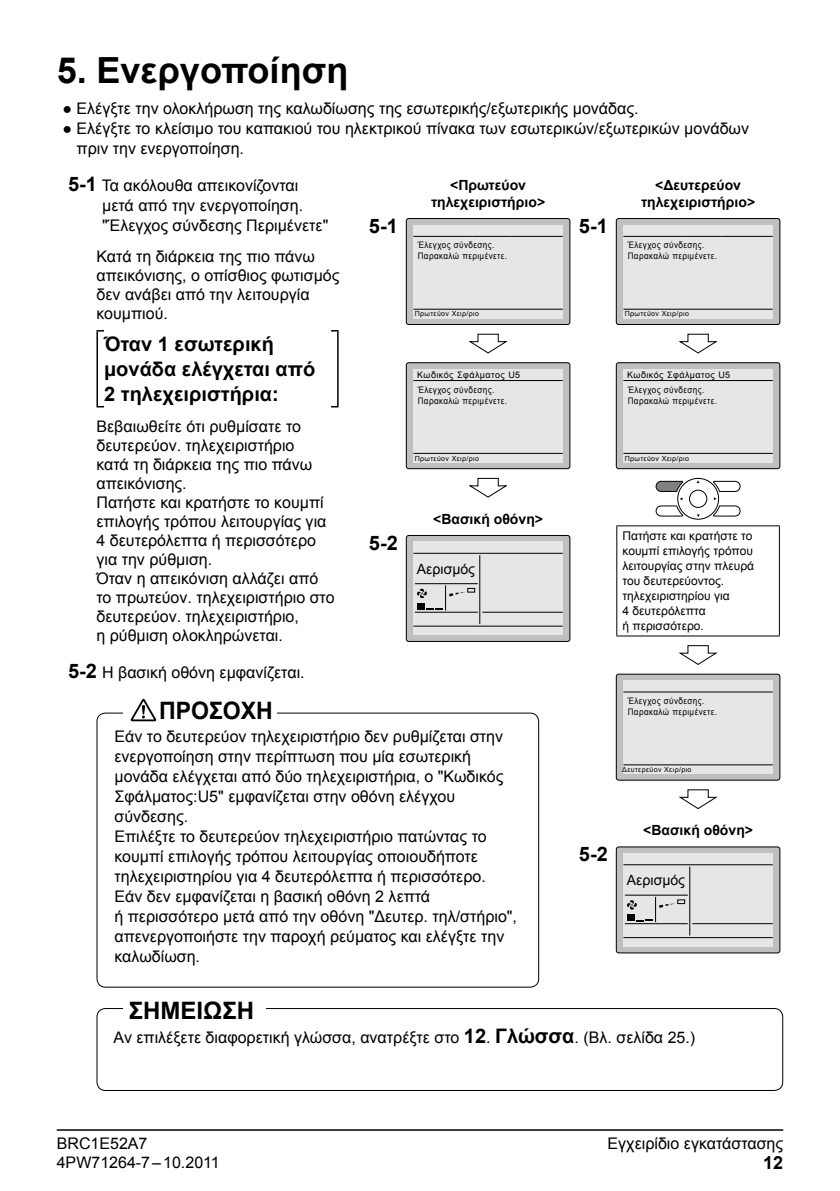
<style>
.page{position:relative;width:840px;height:1191px;background:#fff}
.page>*{position:absolute;margin:0;border:0;box-sizing:border-box;transform-origin:0 0}
.t1{font:700 36px "Arial";color:#000}
.t2{font:700 24px "Arial";color:#000}
.t3{font:700 24px "Arial";color:#000;scale:.96 1}
.t4{font:700 20px/25px "Arial";color:#000}
.t5{font:700 18px "Arial";color:#000}
.t6{font:16px/20px "Arial";color:#000}
.t7{font:700 14px/16.6px "Arial";color:#000;text-align:center}
.t8{font:14px "Arial";color:#000}
.t9{font:12px/15px "Arial";color:#000}
.t10{font:9px/11px "Arial";letter-spacing:.05em;color:#000;scale:.9 1}
.t11{font:9px "Arial";letter-spacing:.05em;color:#000}
.t12{font:7px "Arial";letter-spacing:.05em;color:#000}
.s1{font-weight:700;font-size:20px}
</style>
<div class="page">
<hr style="left:57px;top:1129px;width:725px;height:1px;background:#000">
<hr style="left:96px;top:331px;width:2px;height:75px;background:#000">
<hr style="left:337px;top:331px;width:1px;height:75px;background:#000">
<div style="left:96px;top:712px;width:443px;height:275px;border:1px solid #000;border-radius:9px"></div>
<div style="left:123px;top:696px;width:153px;height:28px;background:#fff"></div>
<svg style="left:130px;top:698px;width:26px;height:23px"></svg>
<div style="left:96px;top:1008px;width:686px;height:83px;border:1px solid #000;border-radius:9px"></div>
<div style="left:123px;top:995px;width:142px;height:29px;background:#fff"></div>
<div style="left:406px;top:218px;width:163px;height:106px;background:#bfbfbf;border-radius:2px"></div>
<div style="left:405px;top:218px;width:165px;height:107px;border:1px solid #000;border-radius:2px"></div>
<div style="left:413px;top:225px;width:149px;height:93px;background:#e6e6e6"></div>
<hr style="left:413px;top:236px;width:149px;height:1px;background:#000">
<hr style="left:413px;top:309px;width:149px;height:1px;background:#000">
<svg style="left:468px;top:333px;width:40px;height:21px"></svg>
<div style="left:406px;top:363px;width:163px;height:106px;background:#bfbfbf;border-radius:2px"></div>
<div style="left:405px;top:362px;width:165px;height:107px;border:1px solid #000;border-radius:2px"></div>
<div style="left:413px;top:369px;width:149px;height:93px;background:#e6e6e6"></div>
<hr style="left:413px;top:380px;width:149px;height:1px;background:#000">
<hr style="left:413px;top:453px;width:149px;height:1px;background:#000">
<svg style="left:468px;top:477px;width:40px;height:21px"></svg>
<div style="left:616px;top:218px;width:163px;height:106px;background:#bfbfbf;border-radius:2px"></div>
<div style="left:615px;top:218px;width:165px;height:107px;border:1px solid #000;border-radius:2px"></div>
<div style="left:623px;top:225px;width:149px;height:93px;background:#e6e6e6"></div>
<hr style="left:623px;top:236px;width:149px;height:1px;background:#000">
<hr style="left:623px;top:309px;width:149px;height:1px;background:#000">
<svg style="left:678px;top:333px;width:40px;height:21px"></svg>
<div style="left:616px;top:363px;width:163px;height:106px;background:#bfbfbf;border-radius:2px"></div>
<div style="left:615px;top:362px;width:165px;height:107px;border:1px solid #000;border-radius:2px"></div>
<div style="left:623px;top:369px;width:149px;height:93px;background:#e6e6e6"></div>
<hr style="left:623px;top:380px;width:149px;height:1px;background:#000">
<hr style="left:623px;top:453px;width:149px;height:1px;background:#000">
<div style="left:676px;top:478px;width:42px;height:42px;border:1px solid #000;border-radius:50%"></div>
<svg style="left:655px;top:478px;width:85px;height:41px"></svg>
<hr style="left:616px;top:525px;width:163px;height:1px;background:#000">
<hr style="left:616px;top:526px;width:1px;height:109px;background:#000">
<hr style="left:778px;top:526px;width:1px;height:109px;background:#000">
<hr style="left:616px;top:635px;width:163px;height:1px;background:#000">
<svg style="left:678px;top:645px;width:40px;height:20px"></svg>
<div style="left:616px;top:674px;width:163px;height:106px;background:#bfbfbf;border-radius:2px"></div>
<div style="left:615px;top:673px;width:165px;height:107px;border:1px solid #000;border-radius:2px"></div>
<div style="left:623px;top:680px;width:149px;height:94px;background:#e6e6e6"></div>
<hr style="left:623px;top:691px;width:149px;height:1px;background:#000">
<hr style="left:623px;top:764px;width:149px;height:1px;background:#000">
<svg style="left:678px;top:789px;width:40px;height:20px"></svg>
<div style="left:406px;top:535px;width:163px;height:106px;background:#bfbfbf;border-radius:2px"></div>
<div style="left:405px;top:535px;width:165px;height:107px;border:1px solid #000;border-radius:2px"></div>
<div style="left:413px;top:542px;width:149px;height:93px;background:#e6e6e6"></div>
<hr style="left:413px;top:553px;width:149px;height:1px;background:#000">
<hr style="left:414px;top:612px;width:63px;height:1px;background:#000">
<hr style="left:482px;top:612px;width:80px;height:1px;background:#000">
<hr style="left:414px;top:583px;width:63px;height:1px;background:#000">
<hr style="left:479px;top:555px;width:1px;height:69px;background:#000">
<hr style="left:413px;top:625px;width:149px;height:1px;background:#000">
<svg style="left:417px;top:585px;width:57px;height:25px"></svg>
<div style="left:616px;top:847px;width:163px;height:106px;background:#bfbfbf;border-radius:2px"></div>
<div style="left:615px;top:846px;width:165px;height:107px;border:1px solid #000;border-radius:2px"></div>
<div style="left:623px;top:853px;width:149px;height:93px;background:#e6e6e6"></div>
<hr style="left:623px;top:864px;width:149px;height:1px;background:#000">
<hr style="left:624px;top:923px;width:63px;height:1px;background:#000">
<hr style="left:692px;top:923px;width:80px;height:1px;background:#000">
<hr style="left:624px;top:894px;width:63px;height:1px;background:#000">
<hr style="left:689px;top:866px;width:1px;height:69px;background:#000">
<hr style="left:623px;top:937px;width:149px;height:1px;background:#000">
<svg style="left:627px;top:897px;width:57px;height:25px"></svg>
<h1 class="t1" style="left:57px;top:47px;width:293px">5. Ενεργοποίηση</h1>
<p class="t6" style="left:62px;top:99px;width:577px">● Ελέγξτε την ολοκλήρωση της καλωδίωσης της εσωτερικής/εξωτερικής μονάδας.</p>
<p class="t6" style="left:77px;top:119px;width:673px;text-indent:-14px">● Ελέγξτε το κλείσιμο του καπακιού του ηλεκτρικού πίνακα των εσωτερικών/εξωτερικών μονάδων πριν την ενεργοποίηση.</p>
<p class="t6" style="left:102px;top:176px;width:227px;text-indent:-34px"><span class="s1">5-1</span> Τα ακόλουθα απεικονίζονται μετά από την ενεργοποίηση. "Έλεγχος σύνδεσης Περιμένετε"</p>
<p class="t6" style="left:96px;top:247px;width:244px;line-height:19px">Κατά τη διάρκεια της πιο πάνω απεικόνισης, ο οπίσθιος φωτισμός δεν ανάβει από την λειτουργία κουμπιού.</p>
<p class="t4" style="left:104px;top:332px;width:213px">Όταν 1 εσωτερική μονάδα ελέγχεται από<br>2 τηλεχειριστήρια:</p>
<p class="t6" style="left:96px;top:417px;width:239px;line-height:19px">Βεβαιωθείτε ότι ρυθμίσατε το δευτερεύον. τηλεχειριστήριο<br>κατά τη διάρκεια της πιο πάνω απεικόνισης.<br>Πατήστε και κρατήστε το κουμπί επιλογής τρόπου λειτουργίας για<br>4 δευτερόλεπτα ή περισσότερο για την ρύθμιση.<br>Όταν η απεικόνιση αλλάζει από το πρωτεύον. τηλεχειριστήριο στο δευτερεύον. τηλεχειριστήριο,<br>η ρύθμιση ολοκληρώνεται.</p>
<p class="t6" style="left:68px;top:663px;width:238px"><span class="s1">5-2</span> Η βασική οθόνη εμφανίζεται.</p>
<p class="t7" style="left:431px;top:177px;width:116px">&lt;Πρωτεύον τηλεχειριστήριο&gt;</p>
<p class="t7" style="left:640px;top:177px;width:116px">&lt;Δευτερεύον τηλεχειριστήριο&gt;</p>
<p class="t4" style="left:369px;top:214px;width:30px">5-1</p>
<p class="t4" style="left:578px;top:214px;width:30px">5-1</p>
<p class="t10" style="left:417px;top:240px;width:101px">Έλεγχος σύνδεσης.<br>Παρακαλώ περιμένετε.</p>
<p class="t10" style="left:627px;top:240px;width:101px">Έλεγχος σύνδεσης.<br>Παρακαλώ περιμένετε.</p>
<p class="t12" style="left:624px;top:309px;width:66px">Πρωτεύον Χειρ/ριο</p>
<p class="t12" style="left:414px;top:309px;width:66px">Πρωτεύον Χειρ/ριο</p>
<p class="t11" style="left:417px;top:369px;width:104px">Κωδικός Σφάλματος U5</p>
<p class="t11" style="left:627px;top:369px;width:104px">Κωδικός Σφάλματος U5</p>
<p class="t10" style="left:627px;top:384px;width:101px">Έλεγχος σύνδεσης.<br>Παρακαλώ περιμένετε.</p>
<p class="t10" style="left:417px;top:384px;width:101px">Έλεγχος σύνδεσης.<br>Παρακαλώ περιμένετε.</p>
<p class="t12" style="left:624px;top:453px;width:66px">Πρωτεύον Χειρ/ριο</p>
<p class="t12" style="left:414px;top:453px;width:66px">Πρωτεύον Χειρ/ριο</p>
<p class="t7" style="left:433px;top:511px;width:111px">&lt;Βασική οθόνη&gt;</p>
<p class="t9" style="left:622px;top:529px;width:133px">Πατήστε και κρατήστε το κουμπί επιλογής τρόπου λειτουργίας στην πλευρά του δευτερεύοντος. τηλεχειριστηρίου για<br>4 δευτερόλεπτα<br>ή περισσότερο.</p>
<p class="t4" style="left:369px;top:530px;width:30px">5-2</p>
<p class="t8" style="left:416px;top:560px;width:60px">Αερισμός</p>
<h2 class="t3" style="left:159px;top:694px;width:120px">ΠΡΟΣΟΧΗ</h2>
<p class="t6" style="left:114px;top:727px;width:404px">Εάν το δευτερεύον τηλεχειριστήριο δεν ρυθμίζεται στην ενεργοποίηση στην περίπτωση που μία εσωτερική μονάδα ελέγχεται από δύο τηλεχειριστήρια, ο "Κωδικός Σφάλματος:U5" εμφανίζεται στην οθόνη ελέγχου σύνδεσης.<br>Επιλέξτε το δευτερεύον τηλεχειριστήριο πατώντας το κουμπί επιλογής τρόπου λειτουργίας οποιουδήποτε τηλεχειριστηρίου για 4 δευτερόλεπτα ή περισσότερο.<br>Εάν δεν εμφανίζεται η βασική οθόνη 2 λεπτά<br>ή περισσότερο μετά από την οθόνη "Δευτερ. τηλ/στήριο", απενεργοποιήστε την παροχή ρεύματος και ελέγξτε την καλωδίωση.</p>
<h2 class="t2" style="left:129px;top:994px;width:127px">ΣΗΜΕΙΩΣΗ</h2>
<p class="t10" style="left:627px;top:695px;width:101px">Έλεγχος σύνδεσης.<br>Παρακαλώ περιμένετε.</p>
<p class="t12" style="left:622px;top:765px;width:71px">Δευτερεύον Χειρ/ριο</p>
<p class="t4" style="left:578px;top:842px;width:30px">5-2</p>
<p class="t7" style="left:642px;top:822px;width:111px">&lt;Βασική οθόνη&gt;</p>
<p class="t8" style="left:626px;top:871px;width:60px">Αερισμός</p>
<p class="t6" style="left:114px;top:1027px;width:583px">Αν επιλέξετε διαφορετική γλώσσα, ανατρέξτε στο <span class="s1">12</span>. <span class="s1">Γλώσσα</span>. (Βλ. σελίδα 25.)</p>
<p class="t6" style="left:57px;top:1134px;width:92px">BRC1E52A7</p>
<p class="t6" style="left:607px;top:1134px;width:177px">Εγχειρίδιο εγκατάστασης</p>
<p class="t6" style="left:57px;top:1153px;width:164px">4PW71264-7–10.2011</p>
<p class="t5" style="left:762px;top:1151px;width:22px">12</p>
</div>
